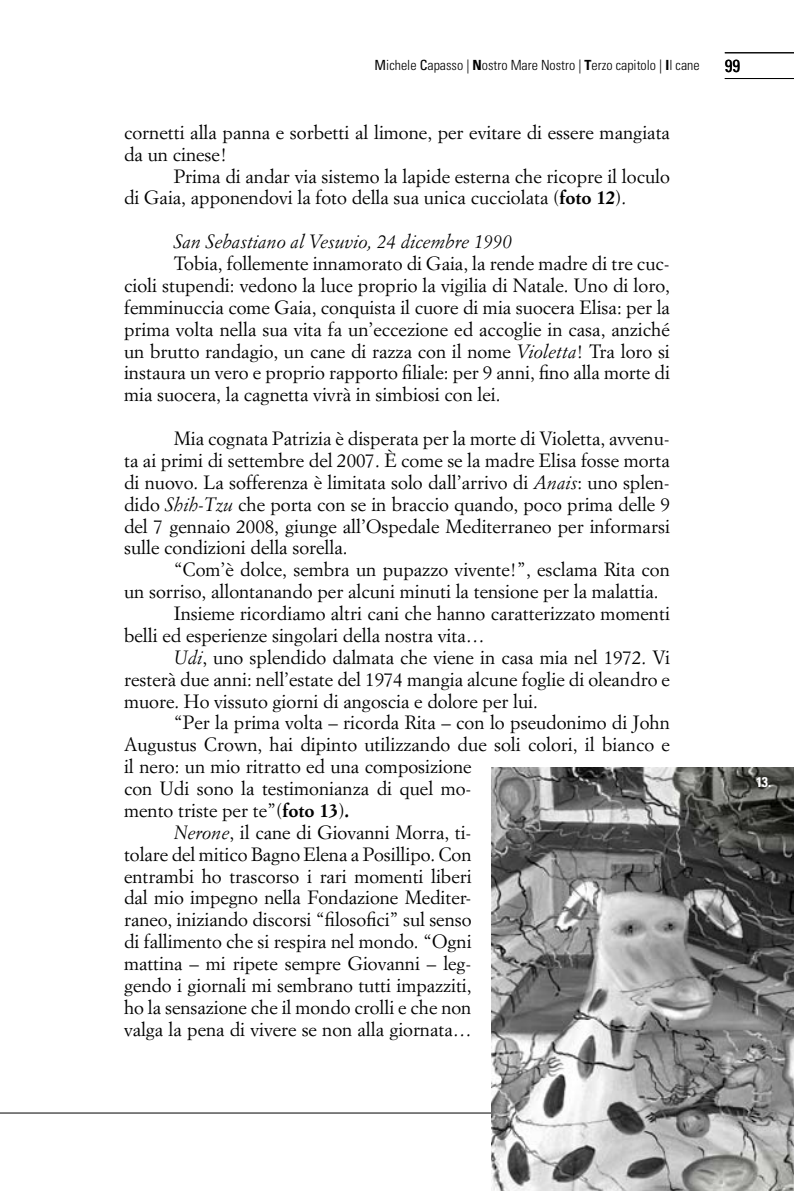
<style>
.page{position:relative;width:794px;height:1191px;background:#fff}
.page>*{position:absolute;margin:0;border:0;box-sizing:border-box;transform-origin:0 0}
.t1{font:18.9px/21.9px "Simoncini Garamond";color:#000}
.t2{font:italic 18.9px "Simoncini Garamond";color:#000}
.t3{font:condensed 17.5px "Univers";color:#000}
.t4{font:300 condensed 14px "Univers";color:#000}
.t5{font:700 condensed 14px "Univers";color:#fff}
.s1{font-weight:400}
.s2{font-weight:700}
.s3{font-style:italic}
</style>
<div class="page">
<hr style="left:725px;top:52px;width:69px;height:1px;background:#000">
<hr style="left:725px;top:78px;width:69px;height:1px;background:#000">
<hr style="left:0;top:1112px;width:794px;height:1px;background:#000">
<img style="left:491px;top:768px;width:303px;height:423px">
<p class="t4" style="left:374px;top:57px;width:326px"><span class="s1">M</span>ichele <span class="s1">C</span>apasso | <span class="s2">N</span>ostro Mare Nostro | <span class="s2">T</span>erzo capitolo | <span class="s2">I</span>l cane</p>
<p class="t3" style="left:725px;top:55px;width:17px">99</p>
<p class="t1" style="left:124px;top:121px;width:547px">cornetti alla panna e sorbetti al limone, per evitare di essere mangiata da un cinese!</p>
<p class="t1" style="left:124px;top:165px;width:547px;text-indent:50px">Prima di andar via sistemo la lapide esterna che ricopre il loculo di Gaia, apponendovi la foto della sua unica cucciolata (<span class="s2">foto 12</span>).</p>
<p class="t2" style="left:174px;top:230px;width:339px">San Sebastiano al Vesuvio, 24 dicembre 1990</p>
<p class="t1" style="left:124px;top:252px;width:547px;text-align:justify;text-indent:50px">Tobia, follemente innamorato di Gaia, la rende madre di tre cuc&shy;cioli stupendi: vedono la luce proprio la vigilia di Natale. Uno di loro, femminuccia come Gaia, conquista il cuore di mia suocera Elisa: per la prima volta nella sua vita fa un’eccezione ed accoglie in casa, anziché un brutto randagio, un cane di razza con il nome <span class="s3">Violetta</span>! Tra loro si instaura un vero e proprio rapporto filiale: per 9 anni, fino alla morte di mia suocera, la cagnetta vivrà in simbiosi con lei.</p>
<p class="t1" style="left:124px;top:427px;width:547px;text-align:justify;text-indent:50px">Mia cognata Patrizia è disperata per la morte di Violetta, avvenu&shy;ta ai primi di settembre del 2007. è come se la madre Elisa fosse morta di nuovo. La sofferenza è limitata solo dall’arrivo di <span class="s3">Anais</span>: uno splen&shy;dido <span class="s3">Shih-Tzu</span> che porta con se in braccio quando, poco prima delle 9 del 7 gennaio 2008, giunge all’Ospedale Mediterraneo per informarsi sulle condizioni della sorella.</p>
<p class="t1" style="left:174px;top:558px;width:498px">“Com’è dolce, sembra un pupazzo vivente!”, esclama Rita con</p>
<p class="t1" style="left:124px;top:580px;width:536px">un sorriso, allontanando per alcuni minuti la tensione per la malattia.</p>
<p class="t1" style="left:174px;top:602px;width:498px">Insieme ricordiamo altri cani che hanno caratterizzato momenti</p>
<p class="t1" style="left:124px;top:624px;width:362px">belli ed esperienze singolari della nostra vita…</p>
<p class="t1" style="left:174px;top:646px;width:498px"><span class="s3">Udi</span>, uno splendido dalmata che viene in casa mia nel 1972. Vi</p>
<p class="t1" style="left:124px;top:668px;width:547px">resterà due anni: nell’estate del 1974 mangia alcune foglie di oleandro e</p>
<p class="t1" style="left:124px;top:689px;width:415px">muore. Ho vissuto giorni di angoscia e dolore per lui.</p>
<p class="t1" style="left:174px;top:711px;width:498px">“Per la prima volta – ricorda Rita – con lo pseudonimo di John</p>
<p class="t1" style="left:124px;top:733px;width:547px">Augustus Crown, hai dipinto utilizzando due soli colori, il bianco e</p>
<p class="t1" style="left:124px;top:755px;width:349px">il nero: un mio ritratto ed una composizione</p>
<p class="t1" style="left:124px;top:777px;width:349px">con Udi sono la testimonianza di quel mo-</p>
<p class="t1" style="left:124px;top:799px;width:227px">mento triste per te”(<span class="s2">foto 13</span>)<span class="s2">.</span></p>
<p class="t1" style="left:174px;top:821px;width:299px"><span class="s3">Nerone</span>, il cane di Giovanni Morra, ti-</p>
<p class="t1" style="left:124px;top:842px;width:349px">tolare del mitico Bagno Elena a Posillipo. Con</p>
<p class="t1" style="left:124px;top:864px;width:349px">entrambi ho trascorso i rari momenti liberi</p>
<p class="t1" style="left:124px;top:886px;width:349px">dal mio impegno nella Fondazione Mediter-</p>
<p class="t1" style="left:124px;top:908px;width:349px">raneo, iniziando discorsi “filosofici” sul senso</p>
<p class="t1" style="left:124px;top:930px;width:349px">di fallimento che si respira nel mondo. “Ogni</p>
<p class="t1" style="left:124px;top:952px;width:349px">mattina – mi ripete sempre Giovanni – leg-</p>
<p class="t1" style="left:124px;top:974px;width:349px">gendo i giornali mi sembrano tutti impazziti,</p>
<p class="t1" style="left:124px;top:996px;width:349px">ho la sensazione che il mondo crolli e che non</p>
<p class="t1" style="left:124px;top:1017px;width:349px">valga la pena di vivere se non alla giornata…</p>
<p class="t5" style="left:756px;top:773px;width:17px">13.</p>
</div>
